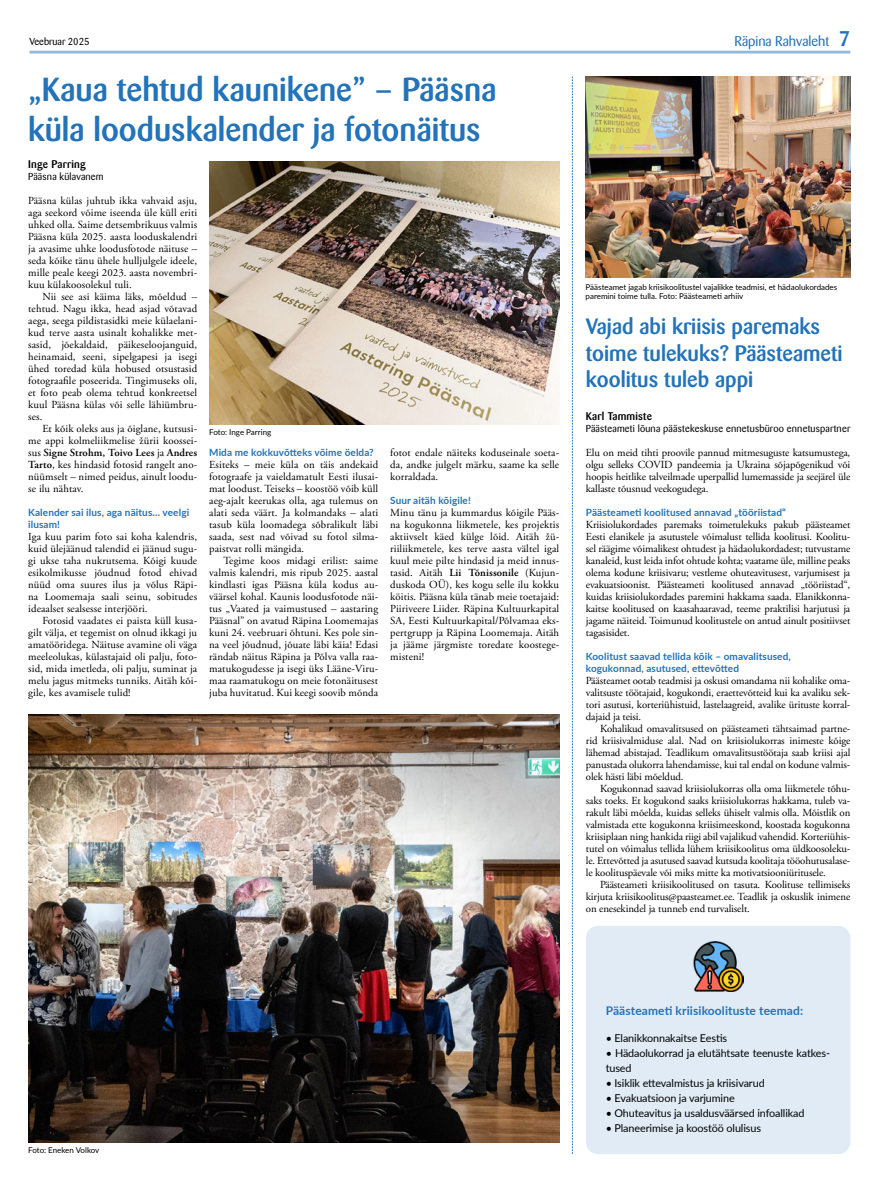
<style>
.page{position:relative;width:893px;height:1191px;background:#fff}
.page>*{position:absolute;margin:0;border:0;box-sizing:border-box;transform-origin:0 0}
.t1{font:500 33px/39.6px "Barmeno";color:#2273b9}
.t2{font:500 22px/26.4px "Barmeno";color:#2273b9}
.t3{font:14px "Barmeno";color:#2273b9}
.t4{font:700 12px "Lato";letter-spacing:.01em;color:#2273b9}
.t5{font:500 11px "Barmeno";letter-spacing:.02em;color:#000}
.t6{font:10.8px/12px "Adobe Garamond Pro";letter-spacing:.01em;color:#000;text-align:justify}
.t7{font:10.8px/15px "Lato";letter-spacing:-.01em;color:#000}
.t8{font:700 10px/12px "Lato";letter-spacing:.01em;color:#2273b9}
.t9{font:10px "Barmeno";letter-spacing:.02em;color:#000}
.t10{font:10px "Barmeno";color:#000}
.t11{font:8px/9px "Lato";color:#000}
.s1{font-weight:500;font-size:21px}
.s2{font-weight:600}
</style>
<div class="page">
<hr style="left:30px;top:51px;width:820px;height:3px;background:#2273b9">
<img style="left:209px;top:162px;width:350px;height:262px">
<img style="left:28px;top:714px;width:531px;height:428px">
<img style="left:586px;top:77px;width:264px;height:200px">
<div style="left:586px;top:926px;width:264px;height:228px;background:#e0ebf5;border-radius:12px"></div>
<img style="left:693px;top:941px;width:50px;height:50px">
<svg style="left:572px;top:77px;width:1px;height:1077px"></svg>
<p class="t10" style="left:30px;top:36px;width:61px">Veebruar 2025</p>
<p class="t3" style="left:734px;top:33px;width:117px">Räpina Rahvaleht <span class="s1">7</span></p>
<h1 class="t1" style="left:28px;top:70px;width:470px">„Kaua tehtud kaunikene” – Pääsna küla looduskalender ja fotonäitus</h1>
<p class="t5" style="left:28px;top:158px;width:59px">Inge Parring</p>
<p class="t9" style="left:28px;top:171px;width:77px">Pääsna külavanem</p>
<p class="t6" style="left:28px;top:195px;width:170px">Pääsna külas juhtub ikka vahvaid asju, aga seekord võime iseenda üle küll eriti uhked olla. Saime detsembrikuus valmis Pääsna küla 2025. aasta looduskalendri ja avasime uhke loodusfotode näituse – seda kõike tänu ühele hulljulgele ideele, mille peale keegi 2023. aasta novembri&shy;kuu külakoosolekul tuli.</p>
<p class="t6" style="left:28px;top:291px;width:170px;text-indent:14px">Nii see asi käima läks, mõeldud – tehtud. Nagu ikka, head asjad võtavad aega, seega pildistasidki meie külaelani&shy;kud terve aasta usinalt kohalikke met&shy;sasid, jõekaldaid, päikeseloojanguid, heinamaid, seeni, sipelgapesi ja isegi ühed toredad küla hobused otsustasid fotograafile poseerida. Tingimuseks oli, et foto peab olema tehtud konkreetsel kuul Pääsna külas või selle lähiümbru&shy;ses.</p>
<p class="t6" style="left:28px;top:423px;width:170px;text-indent:14px">Et kõik oleks aus ja õiglane, kutsusi&shy;me appi kolmeliikmelise žürii koossei&shy;sus <span class="s2">Signe Strohm, Toivo Lees</span> ja <span class="s2">Andres Tarto</span>, kes hindasid fotosid rangelt ano&shy;nüümselt – nimed peidus, ainult loodu&shy;se ilu nähtav.</p>
<p class="t8" style="left:28px;top:506px;width:163px">Kalender sai ilus, aga näitus… veelgi ilusam!</p>
<p class="t6" style="left:28px;top:531px;width:170px">Iga kuu parim foto sai koha kalendris, kuid ülejäänud talendid ei jäänud sugu&shy;gi ukse taha nukrutsema. Kõigi kuude esikolmikusse jõudnud fotod ehivad nüüd oma suures ilus ja võlus Räpi&shy;na Loomemaja saali seinu, sobitudes ideaalset sealsesse interjööri.</p>
<p class="t6" style="left:28px;top:615px;width:170px;text-indent:14px">Fotosid vaadates ei paista küll kusa&shy;gilt välja, et tegemist on olnud ikkagi ju amatööridega. Näituse avamine oli väga meeleolukas, külastajaid oli palju, foto&shy;sid, mida imetleda, oli palju, suminat ja melu jagus mitmeks tunniks. Aitäh kõi&shy;gile, kes avamisele tulid!</p>
<p class="t11" style="left:586px;top:282px;width:253px">Päästeamet jagab kriisikoolitustel vajalikke teadmisi, et hädaolukordades paremini toime tulla. Foto: Päästeameti arhiiv</p>
<h2 class="t2" style="left:586px;top:313px;width:258px">Vajad abi kriisis paremaks toime tulekuks? Päästeameti koolitus tuleb appi</h2>
<p class="t5" style="left:586px;top:410px;width:68px">Karl Tammiste</p>
<p class="t9" style="left:586px;top:423px;width:266px">Päästeameti lõuna päästekeskuse ennetusbüroo ennetuspartner</p>
<p class="t6" style="left:586px;top:447px;width:266px">Elu on meid tihti proovile pannud mitmesuguste katsumustega, olgu selleks COVID pandeemia ja Ukraina sõjapõgenikud või hoopis heitlike talveilmade uperpallid lumemasside ja seejärel üle kallaste tõusnud veekogudega.</p>
<p class="t8" style="left:586px;top:506px;width:202px">Päästeameti koolitused annavad „tööriistad“</p>
<p class="t6" style="left:586px;top:519px;width:266px">Kriisiolukordades paremaks toimetulekuks pakub päästeamet Eesti elanikele ja asutustele võimalust tellida koolitusi. Koolitu&shy;sel räägime võimalikest ohtudest ja hädaolukordadest; tutvustame kanaleid, kust leida infot ohtude kohta; vaatame üle, milline peaks olema kodune kriisivaru; vestleme ohuteavitusest, varjumisest ja evakuatsioonist. Päästeameti koolitused annavad „tööriistad“, kuidas kriisiolukordades paremini hakkama saada. Elanikkonna&shy;kaitse koolitused on kaasahaaravad, teeme praktilisi harjutusi ja jagame näiteid. Toimunud koolitustele on antud ainult positiivset tagasisidet.</p>
<p class="t8" style="left:586px;top:650px;width:206px">Koolitust saavad tellida kõik – omavalitsused, kogukonnad, asutused, ettevõtted</p>
<p class="t6" style="left:586px;top:675px;width:266px">Päästeamet ootab teadmisi ja oskusi omandama nii kohalike oma&shy;valitsuste töötajaid, kogukondi, eraettevõtteid kui ka avaliku sek&shy;tori asutusi, korteriühistuid, lastelaagreid, avalike ürituste korral&shy;dajaid ja teisi.</p>
<p class="t6" style="left:586px;top:723px;width:266px;text-indent:14px">Kohalikud omavalitsused on päästeameti tähtsaimad partne&shy;rid kriisivalmiduse alal. Nad on kriisiolukorras inimeste kõige lähemad abistajad. Teadlikum omavalitsustöötaja saab kriisi ajal panustada olukorra lahendamisse, kui tal endal on kodune valmis&shy;olek hästi läbi mõeldud.</p>
<p class="t6" style="left:586px;top:783px;width:266px;text-indent:14px">Kogukonnad saavad kriisiolukorras olla oma liikmetele tõhu&shy;saks toeks. Et kogukond saaks kriisiolukorras hakkama, tuleb va&shy;rakult läbi mõelda, kuidas selleks ühiselt valmis olla. Mõistlik on valmistada ette kogukonna kriisimeeskond, koostada kogukonna kriisiplaan ning hankida riigi abil vajalikud vahendid. Korteriühis&shy;tutel on võimalus tellida lühem kriisikoolitus oma üldkoosoleku&shy;le. Ettevõtted ja asutused saavad kutsuda koolitaja tööohutusalase&shy;le koolituspäevale või miks mitte ka motivatsiooniüritusele.</p>
<p class="t6" style="left:586px;top:879px;width:266px;text-indent:14px">Päästeameti kriisikoolitused on tasuta. Koolituse tellimiseks kirjuta kriisikoolitus@paasteamet.ee. Teadlik ja oskuslik inimene on enesekindel ja tunneb end turvaliselt.</p>
<p class="t11" style="left:209px;top:427px;width:64px">Foto: Inge Parring</p>
<p class="t6" style="left:390px;top:447px;width:170px">fotot endale näiteks koduseinale soeta&shy;da, andke julgelt märku, saame ka selle korraldada.</p>
<p class="t8" style="left:390px;top:494px;width:82px">Suur aitäh kõigile!</p>
<p class="t6" style="left:390px;top:507px;width:170px">Minu tänu ja kummardus kõigile Pääs&shy;na kogukonna liikmetele, kes projektis aktiivselt käed külge lõid. Aitäh žü&shy;riiliikmetele, kes terve aasta vältel igal kuul meie pilte hindasid ja meid innus&shy;tasid. Aitäh <span class="s2">Lii Tõnissonile</span> (Kujun&shy;duskoda OÜ), kes kogu selle ilu kokku köitis. Pääsna küla tänab meie toetajaid:<br>Piiriveere Liider. Räpina Kultuurkapital SA, Eesti Kultuurkapital/Põlvamaa eks&shy;pertgrupp ja Räpina Loomemaja. Aitäh ja jääme järgmiste toredate koostege&shy;misteni!</p>
<p class="t8" style="left:209px;top:446px;width:166px">Mida me kokkuvõtteks võime öelda?</p>
<p class="t6" style="left:209px;top:459px;width:170px">Esiteks – meie küla on täis andekaid fotograafe ja vaieldamatult Eesti ilusai&shy;mat loodust. Teiseks – koostöö võib küll aeg-ajalt keerukas olla, aga tulemus on alati seda väärt. Ja kolmandaks – alati tasub küla loomadega sõbralikult läbi saada, sest nad võivad su fotol silma&shy;paistvat rolli mängida.</p>
<p class="t6" style="left:209px;top:555px;width:170px;text-indent:14px">Tegime koos midagi erilist: saime valmis kalendri, mis ripub 2025. aastal kindlasti igas Pääsna küla kodus au&shy;väärsel kohal. Kaunis loodusfotode näi&shy;tus „Vaated ja vaimustused – aastaring Pääsnal” on avatud Räpina Loomemajas kuni 24. veebruari õhtuni. Kes pole sin&shy;na veel jõudnud, jõuate läbi käia! Edasi rändab näitus Räpina ja Põlva valla raa&shy;matukogudesse ja isegi üks Lääne-Viru&shy;maa raamatukogu on meie fotonäitusest juba huvitatud. Kui keegi soovib mõnda</p>
<p class="t11" style="left:28px;top:1145px;width:73px">Foto: Eneken Volkov</p>
<p class="t4" style="left:606px;top:1002px;width:199px">Päästeameti kriisikoolituste teemad:</p>
<p class="t7" style="left:606px;top:1030px;width:123px">• Elanikkonnakaitse Eestis</p>
<p class="t7" style="left:606px;top:1045px;width:226px">• Hädaolukorrad ja elutähtsate teenuste katkes&shy;tused</p>
<p class="t7" style="left:606px;top:1075px;width:160px">• Isiklik ettevalmistus ja kriisivarud</p>
<p class="t7" style="left:606px;top:1090px;width:131px">• Evakuatsioon ja varjumine</p>
<p class="t7" style="left:606px;top:1105px;width:200px">• Ohuteavitus ja usaldusväärsed infoallikad</p>
<p class="t7" style="left:606px;top:1120px;width:157px">• Planeerimise ja koostöö olulisus</p>
</div>
